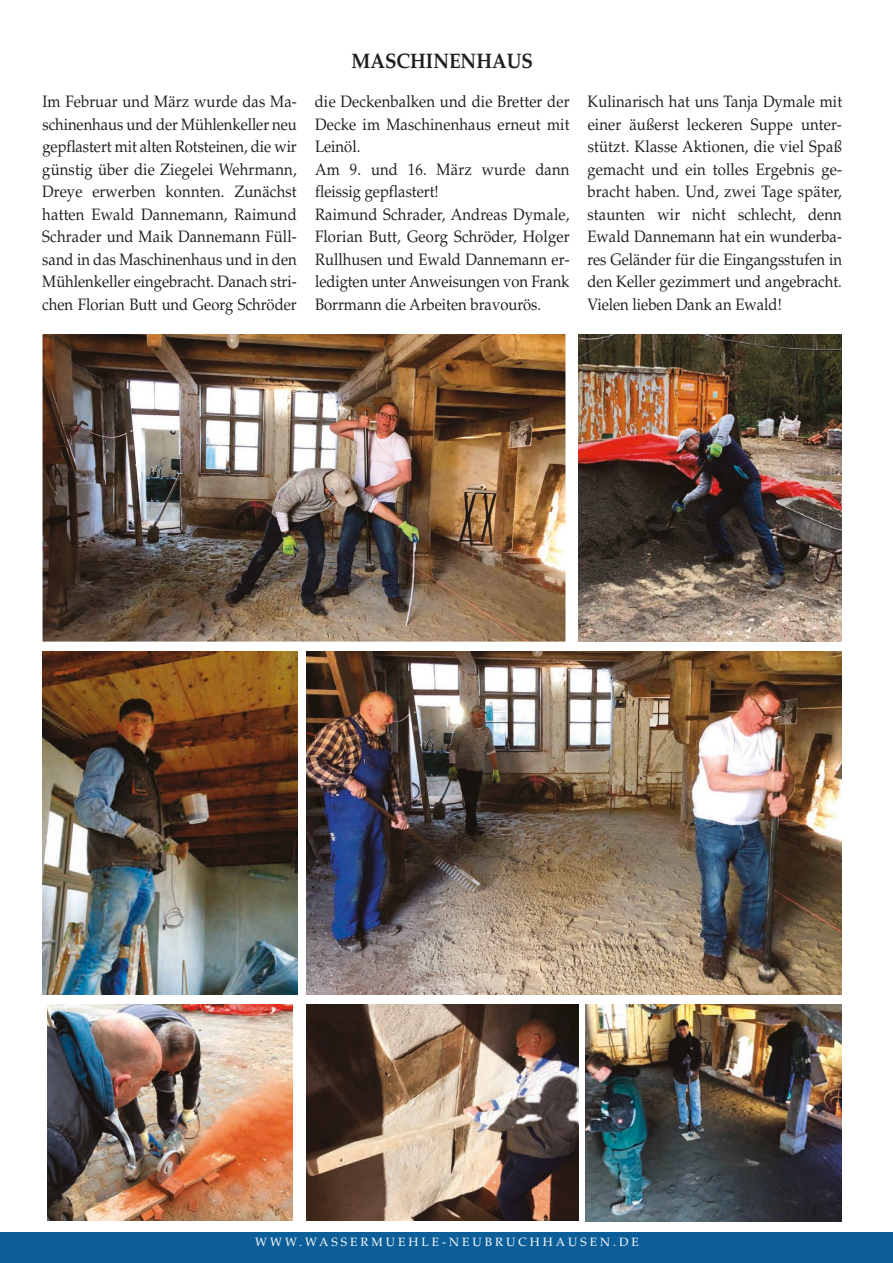
<style>
.page{position:relative;width:893px;height:1263px;background:#fff}
.page>*{position:absolute;margin:0;border:0;box-sizing:border-box;transform-origin:0 0}
.t1{font:700 21px "Palatino LT";color:#231f20;scale:.9 1}
.t2{font:16.5px/22.5px "Palatino LT";color:#231f20;text-align:justify;scale:.9 1}
.t3{font:12px "Palatino LT";letter-spacing:.25em;color:#fff}
</style>
<div class="page">
<div style="left:0;top:1232px;width:893px;height:31px;background:#0c5e98"></div>
<img style="left:578px;top:334px;width:264px;height:308px">
<img style="left:306px;top:651px;width:536px;height:344px">
<img style="left:43px;top:334px;width:522px;height:308px">
<img style="left:43px;top:651px;width:254px;height:344px">
<img style="left:585px;top:1004px;width:257px;height:217px">
<img style="left:306px;top:1004px;width:272px;height:216px">
<img style="left:47px;top:1004px;width:245px;height:216px">
<p class="t1" style="left:351px;top:53px;width:203px">MASCHINENHAUS</p>
<p class="t2" style="left:42px;top:92px;width:284px">Im Februar und März wurde das Ma&shy;schinenhaus und der Mühlenkeller neu gepflastert mit alten Rotsteinen, die wir günstig über die Ziegelei Wehrmann, Dreye erwerben konnten. Zunächst hatten Ewald Dannemann, Raimund Schrader und Maik Dannemann Füll&shy;sand in das Maschinenhaus und in den Mühlenkeller eingebracht. Danach stri&shy;chen Florian Butt und Georg Schröder</p>
<p class="t2" style="left:315px;top:92px;width:285px;text-align:left">die Deckenbalken und die Bretter der<br>Decke im Maschinenhaus erneut mit<br>Leinöl.<br>Am 9. und 16. März wurde dann fleissig gepflastert!<br>Raimund Schrader, Andreas Dymale,<br>Florian Butt, Georg Schröder, Holger<br>Rullhusen und Ewald Dannemann er&shy;ledigten unter Anweisungen von Frank<br>Borrmann die Arbeiten bravourös.</p>
<p class="t2" style="left:587px;top:92px;width:284px">Kulinarisch hat uns Tanja Dymale mit einer äußerst leckeren Suppe unter&shy;stützt. Klasse Aktionen, die viel Spaß gemacht und ein tolles Ergebnis ge&shy;bracht haben. Und, zwei Tage später, staunten wir nicht schlecht, denn Ewald Dannemann hat ein wunderba&shy;res Geländer für die Eingangsstufen in den Keller gezimmert und angebracht.<br>Vielen lieben Dank an Ewald!</p>
<p class="t3" style="left:255px;top:1237px;width:385px">WWW.WASSERMUEHLE-NEUBRUCHHAUSEN.DE</p>
</div>
